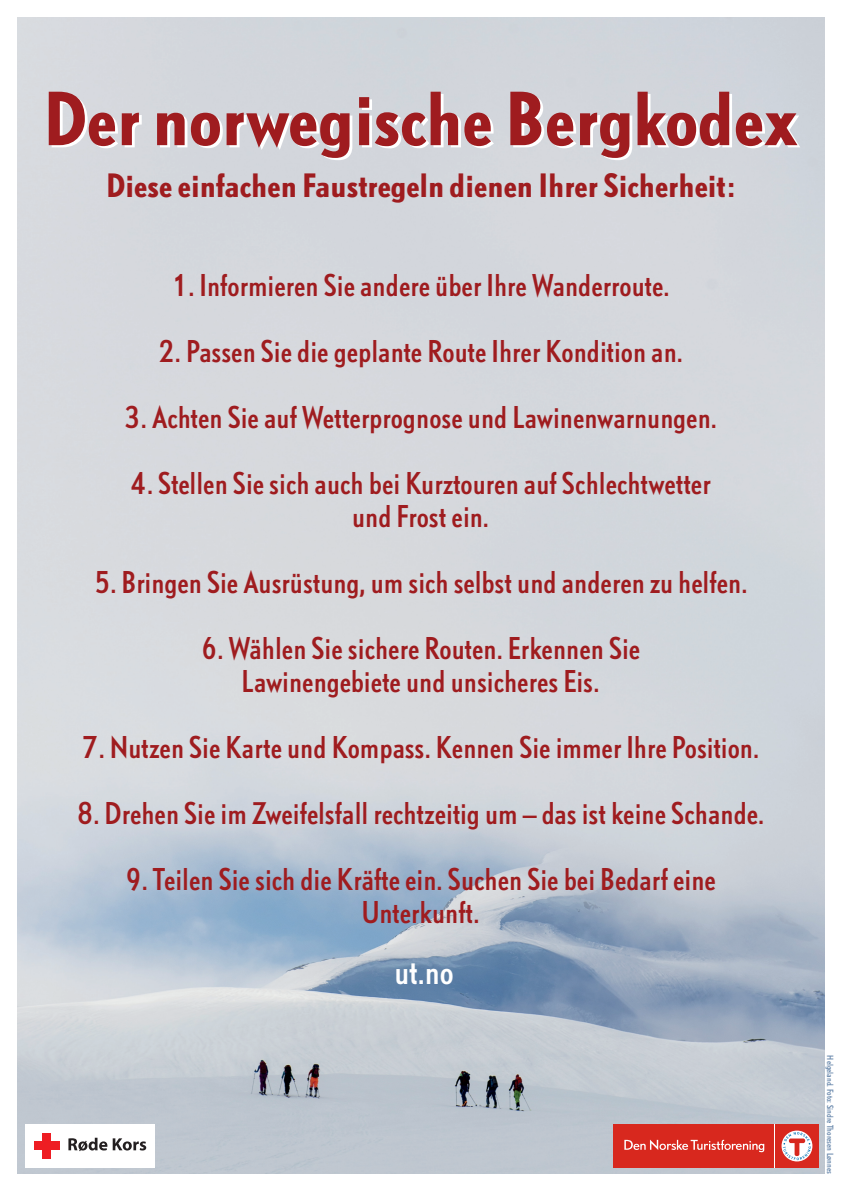
<style>
.page{position:relative;width:842px;height:1191px;background:#fff}
.page>*{position:absolute;margin:0;border:0;box-sizing:border-box;transform-origin:0 0}
.t1{font:700 68px "DTL Nobel TOT Con";color:#9f1c1f}
.t2{font:32px "DTL Nobel TOT Con";color:#fff}
.t3{font:700 30px "DTL Nobel TOT Con";color:#9f1c1f}
.t4{font:28px/33px "DTL Nobel TOT Con";color:#9f1c1f;text-align:center}
.t5{font:8px "DTL Nobel TOT Con";color:#6686aa}
</style>
<div class="page">
<img style="left:17px;top:17px;width:808px;height:1157px">
<div style="left:775px;top:1124px;width:44px;height:43px;background:#d8281e"></div>
<svg style="left:781px;top:1130px;width:31px;height:31px"></svg>
<svg style="left:783px;top:1132px;width:28px;height:28px"></svg>
<hr style="left:774px;top:1124px;width:1px;height:43px;background:#fff">
<div style="left:613px;top:1124px;width:161px;height:43px;background:#d8281e"></div>
<svg style="left:624px;top:1139px;width:140px;height:13px"></svg>
<div style="left:25px;top:1124px;width:130px;height:43px;background:#fff"></div>
<svg style="left:68px;top:1137px;width:39px;height:14px"></svg>
<svg style="left:113px;top:1138px;width:33px;height:12px"></svg>
<div style="left:42px;top:1133px;width:9px;height:26px;background:#ee1d23"></div>
<div style="left:34px;top:1141px;width:26px;height:9px;background:#ee1d23"></div>
<h1 class="t1" style="left:43px;top:71px;width:756px">Der norwegische Bergkodex</h1>
<p class="t3" style="left:106px;top:164px;width:630px">Diese einfachen Faustregeln dienen Ihrer Sicherheit:</p>
<p class="t4" style="left:172px;top:267px;width:499px">1. Informieren Sie andere über Ihre Wanderroute.</p>
<p class="t4" style="left:158px;top:333px;width:526px">2. Passen Sie die geplante Route Ihrer Kondition an.</p>
<p class="t4" style="left:124px;top:399px;width:594px">3. Achten Sie auf Wetterprognose und Lawinenwarnungen.</p>
<p class="t4" style="left:130px;top:465px;width:582px">4. Stellen Sie sich auch bei Kurztouren auf Schlechtwetter und Frost ein.</p>
<p class="t4" style="left:94px;top:564px;width:655px">5. Bringen Sie Ausrüstung, um sich selbst und anderen zu helfen.</p>
<p class="t4" style="left:201px;top:630px;width:441px">6. Wählen Sie sichere Routen. Erkennen Sie<br>Lawinengebiete und unsicheres Eis.</p>
<p class="t4" style="left:82px;top:729px;width:679px">7. Nutzen Sie Karte und Kompass. Kennen Sie immer Ihre Position.</p>
<p class="t4" style="left:77px;top:795px;width:689px">8. Drehen Sie im Zweifelsfall rechtzeitig um – das ist keine Schande.</p>
<p class="t4" style="left:125px;top:861px;width:593px">9. Teilen Sie sich die Kräfte ein. Suchen Sie bei Bedarf eine<br>Unterkunft.</p>
<p class="t2" style="left:394px;top:949px;width:61px">ut.no</p>
<p class="t5" style="left:836px;top:1055px;width:120px;rotate:90deg">Helgeland. Foto: Sindre Thoresen Lønnes</p>
</div>
